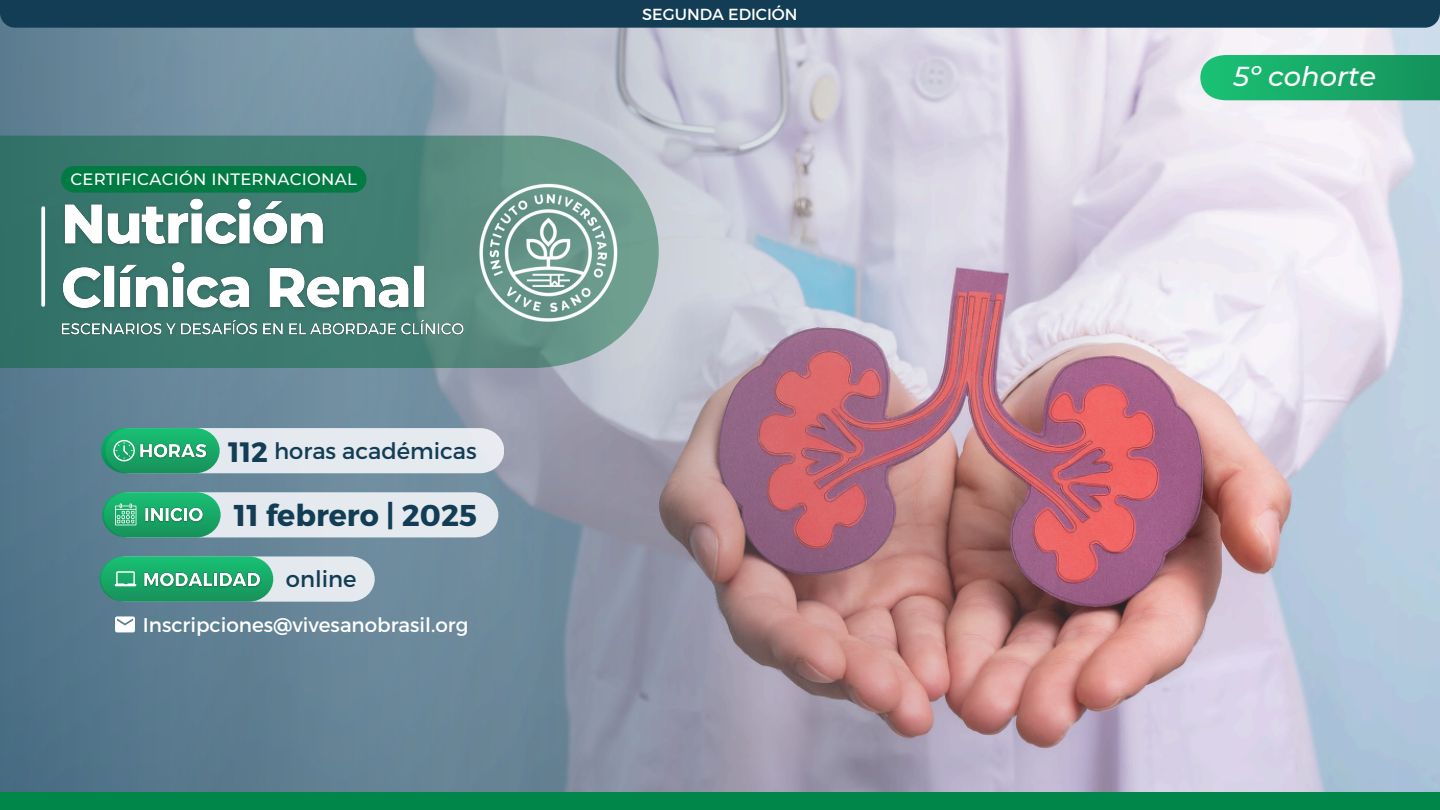
<style>
.page{position:relative;width:1440px;height:810px;background:#fff}
.page>*{position:absolute;margin:0;border:0;box-sizing:border-box;transform-origin:0 0}
.t1{font:700 30.1px "Montserrat";color:#123d54}
.t2{font:700 28px "Montserrat";color:#123d54}
.t3{font:italic 500 27.3px "Montserrat";color:#fff}
.t4{font:22.6px "Montserrat";color:#123d54}
.t5{font:19.9px "Montserrat";color:#fff}
.t6{font:500 16.4px "Montserrat";letter-spacing:.015em;color:#fff}
.t7{font:16px "Montserrat";color:#fff}
</style>
<div class="page">
<img style="left:0;top:28px;width:1440px;height:764px">
<div style="left:0;top:792px;width:1440px;height:18px;background:#008649"></div>
<svg style="left:101px;top:428px;width:403px;height:45px"></svg>
<img style="left:136px;top:439px;width:75px;height:23px">
<svg style="left:100px;top:556px;width:275px;height:46px"></svg>
<img style="left:140px;top:568px;width:123px;height:23px">
<svg style="left:102px;top:492px;width:396px;height:45px"></svg>
<img style="left:141px;top:504px;width:65px;height:22px">
<svg style="left:115px;top:616px;width:20px;height:16px"></svg>
<svg style="left:1200px;top:55px;width:240px;height:45px"></svg>
<svg style="left:0;top:136px;width:658px;height:232px"></svg>
<img style="left:475px;top:181px;width:146px;height:141px">
<img style="left:60px;top:318px;width:407px;height:21px">
<div style="left:61px;top:166px;width:305px;height:27px;background:#017b43;border-radius:13px"></div>
<svg style="left:41px;top:208px;width:4px;height:97px"></svg>
<img style="left:55px;top:189px;width:377px;height:132px">
<div style="left:0;top:0;width:1440px;height:28px;background:#123d54"></div>
<h4 class="t6" style="left:70px;top:169px;width:288px">CERTIFICACIÓN INTERNACIONAL</h4>
<p class="t2" style="left:228px;top:434px;width:41px">112</p>
<p class="t4" style="left:274px;top:436px;width:204px">horas académicas</p>
<p class="t1" style="left:234px;top:496px;width:245px">11 febrero | 2025</p>
<p class="t4" style="left:286px;top:564px;width:72px">online</p>
<p class="t5" style="left:143px;top:612px;width:327px">Inscripciones@vivesanobrasil.org</p>
<p class="t7" style="left:642px;top:4px;width:157px">SEGUNDA EDICIÓN</p>
<p class="t3" style="left:1234px;top:60px;width:144px">5º cohorte</p>
</div>
